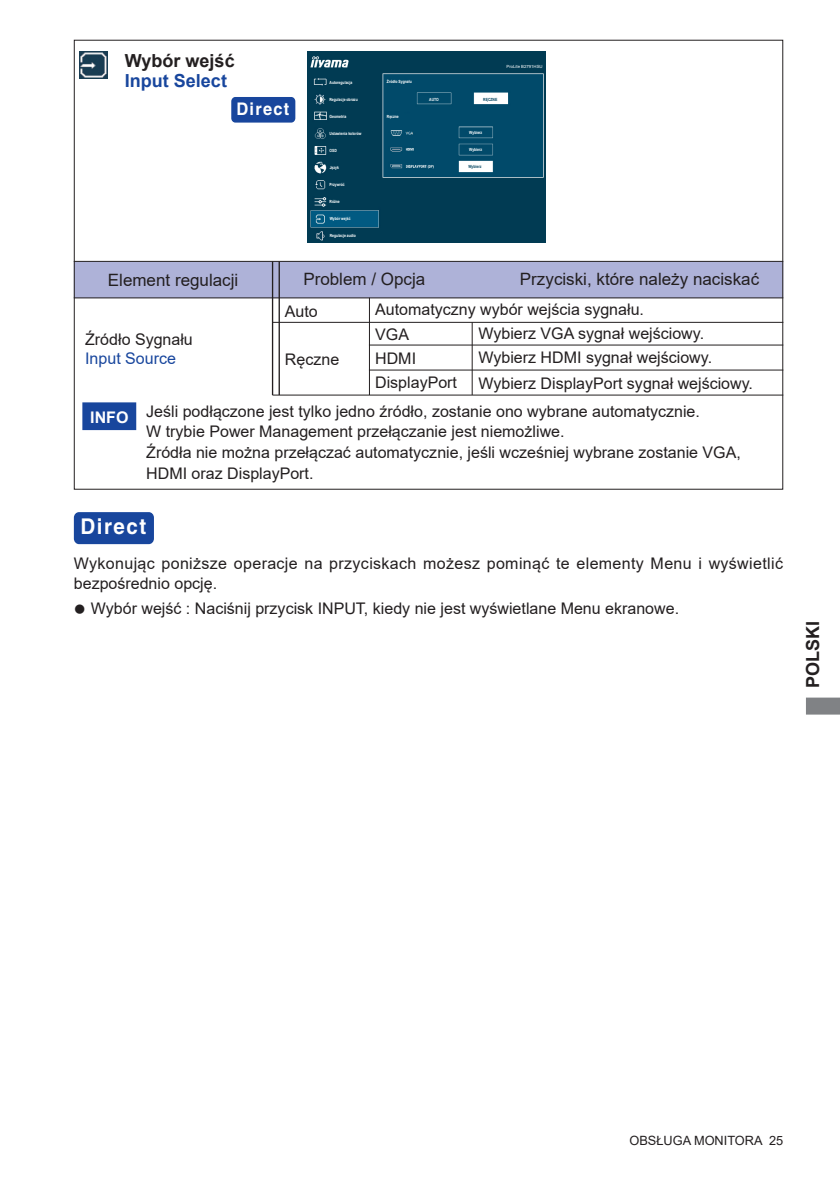
<style>
.page{position:relative;width:840px;height:1191px;background:#fff}
.page>*{position:absolute;margin:0;border:0;box-sizing:border-box;transform-origin:0 0}
.t1{font:700 21.6px "Helvetica";letter-spacing:.075em;color:#fff;scale:.95 1}
.t2{font:700 18px "Arial";color:#231f20}
.t3{font:700 18px "Arial";color:#18469d}
.t4{font:700 17.4px "Helvetica";letter-spacing:.075em;color:#fff;scale:.95 1}
.t5{font:17px "Arial";color:#231f20}
.t6{font:16px/24px "Arial";color:#231f20}
.t7{font:16px/19.8px "Arial";letter-spacing:.02em;color:#231f20}
.t8{font:16px "Arial";color:#18469d}
.t9{font:700 16px "Arial";color:#fff}
.t10{font:12.8px "Arial";color:#231f20}
.t11{font:700 4.2px "Arial";color:#fff;scale:.8 1}
.t12{font:4.2px "Arial";color:#fff}
.t13{font:700 4.2px "Arial";color:#064763;scale:.8 1}
</style>
<div class="page">
<svg style="left:806px;top:697px;width:33px;height:17px"></svg>
<div style="left:82px;top:402px;width:54px;height:28px;background:#18469d;border:2px solid #18469d"></div>
<div style="left:74px;top:261px;width:708px;height:37px;background:#aeb2d8"></div>
<hr style="left:74px;top:261px;width:708px;height:1px;background:#231f20">
<hr style="left:272px;top:261px;width:1px;height:134px;background:#231f20">
<hr style="left:278px;top:261px;width:2px;height:134px;background:#231f20">
<hr style="left:74px;top:297px;width:708px;height:1px;background:#231f20">
<div style="left:232px;top:98px;width:62px;height:24px;background:#18469d;border-radius:3px"></div>
<div style="left:231px;top:97px;width:64px;height:26px;border:2px solid #18469d;border-radius:3px"></div>
<div style="left:75px;top:513px;width:78px;height:30px;background:#18469d;border-radius:4px"></div>
<div style="left:74px;top:512px;width:80px;height:32px;border:2px solid #18469d;border-radius:4px"></div>
<hr style="left:272px;top:394px;width:510px;height:1px;background:#231f20">
<hr style="left:369px;top:298px;width:1px;height:97px;background:#231f20">
<hr style="left:369px;top:344px;width:413px;height:1px;background:#231f20">
<hr style="left:369px;top:369px;width:413px;height:1px;background:#231f20">
<img style="left:307px;top:52px;width:238px;height:191px">
<hr style="left:272px;top:322px;width:510px;height:1px;background:#231f20">
<hr style="left:471px;top:322px;width:1px;height:73px;background:#231f20">
<img style="left:80px;top:52px;width:27px;height:26px">
<p class="t2" style="left:125px;top:48px;width:111px">Wybór wejść</p>
<p class="t3" style="left:125px;top:68px;width:104px">Input Select</p>
<p class="t4" style="left:236px;top:98px;width:57px">Direct</p>
<p class="t11" style="left:329px;top:79px;width:30px">Autoregulacja</p>
<p class="t11" style="left:329px;top:96px;width:37px">Regulacje obrazu</p>
<p class="t11" style="left:329px;top:113px;width:23px">Geometria</p>
<p class="t11" style="left:329px;top:131px;width:41px">Ustawienia kolorów</p>
<p class="t11" style="left:329px;top:164px;width:13px">Język</p>
<p class="t11" style="left:329px;top:181px;width:20px">Przywróć</p>
<p class="t11" style="left:329px;top:198px;width:14px">Różne</p>
<p class="t11" style="left:329px;top:215px;width:28px">Wybór wejść</p>
<p class="t11" style="left:329px;top:232px;width:34px">Regulacje audio</p>
<p class="t11" style="left:329px;top:147px;width:11px">OSD</p>
<p class="t11" style="left:386px;top:79px;width:33px">Źródło Sygnału</p>
<p class="t11" style="left:386px;top:114px;width:16px">Ręczne</p>
<p class="t12" style="left:506px;top:64px;width:38px">ProLite B2791HSU</p>
<p class="t11" style="left:429px;top:96px;width:14px">AUTO</p>
<p class="t13" style="left:483px;top:97px;width:19px">RĘCZNE</p>
<p class="t11" style="left:469px;top:130px;width:18px">Wybierz</p>
<p class="t11" style="left:469px;top:146px;width:18px">Wybierz</p>
<p class="t13" style="left:468px;top:164px;width:18px">Wybierz</p>
<p class="t5" style="left:108px;top:268px;width:132px">Element regulacji</p>
<p class="t5" style="left:303px;top:267px;width:123px">Problem / Opcja</p>
<p class="t5" style="left:519px;top:267px;width:241px">Przyciski, które należy naciskać</p>
<p class="t6" style="left:85px;top:327px;width:109px">Źródło Sygnału</p>
<p class="t8" style="left:85px;top:347px;width:92px">Input Source</p>
<p class="t6" style="left:285px;top:299px;width:34px">Auto</p>
<p class="t6" style="left:478px;top:297px;width:235px;text-indent:-103px">Automatyczny wybór wejścia sygnału.<br>Wybierz VGA sygnał wejściowy.<br>Wybierz HDMI sygnał wejściowy.</p>
<p class="t6" style="left:375px;top:322px;width:83px">VGA<br>HDMI<br>DisplayPort</p>
<p class="t6" style="left:285px;top:347px;width:56px">Ręczne</p>
<p class="t6" style="left:478px;top:371px;width:276px">Wybierz DisplayPort sygnał wejściowy.</p>
<p class="t9" style="left:90px;top:406px;width:40px">INFO</p>
<p class="t6" style="left:146px;top:401px;width:595px;line-height:20.6px">Jeśli podłączone jest tylko jedno źródło, zostanie ono wybrane automatycznie.<br>W trybie Power Management przełączanie jest niemożliwe.<br>Źródła nie można przełączać automatycznie, jeśli wcześniej wybrane zostanie VGA, HDMI oraz DisplayPort.</p>
<h1 class="t1" style="left:80px;top:513px;width:71px">Direct</h1>
<p class="t7" style="left:74px;top:553px;width:710px">Wykonując poniższe operacje na przyciskach możesz pominąć te elementy Menu i wyświetlić bezpośrednio opcję.</p>
<p class="t6" style="left:74px;top:596px;width:606px">● Wybór wejść : Naciśnij przycisk INPUT, kiedy nie jest wyświetlane Menu ekranowe.</p>
<p class="t2" style="left:799px;top:688px;width:69px;rotate:-90deg">POLSKI</p>
<p class="t10" style="left:629px;top:1131px;width:155px">OBSŁUGA MONITORA 25</p>
</div>
